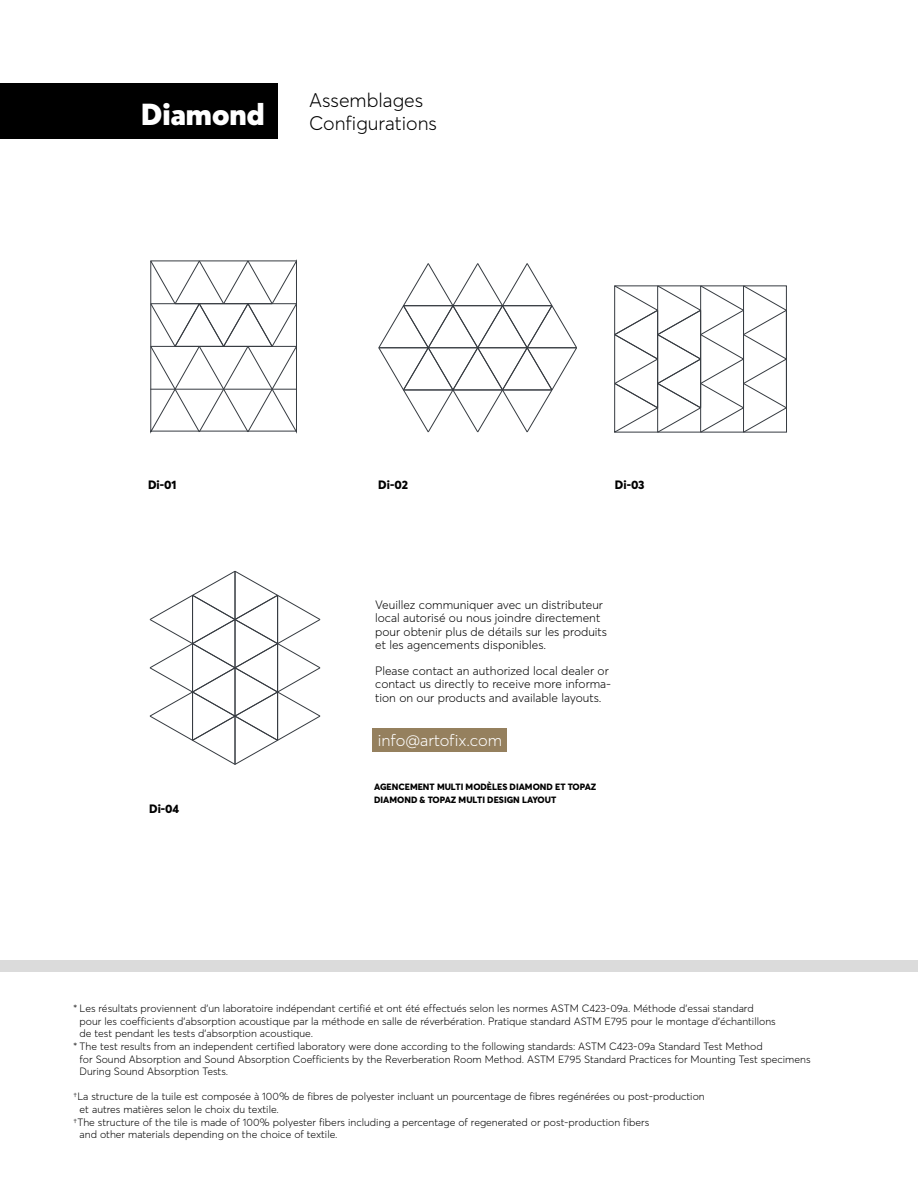
<style>
.page{position:relative;width:918px;height:1188px;background:#fff}
.page>*{position:absolute;margin:0;border:0;box-sizing:border-box;transform-origin:0 0}
.t1{font:900 30px "Averta";color:#fff}
.t2{font:300 19.5px/23.4px "Averta";color:#000}
.t3{font:300 16.35px "Averta";color:#fff}
.t4{font:300 12px/13.2px "Averta";color:#000}
.t5{font:800 12px "Averta";color:#000}
.t6{font:300 10.5px "Averta";color:#000}
.t7{font:800 9px/12.6px "Averta";color:#000}
</style>
<div class="page">
<div style="left:372px;top:728px;width:135px;height:24px;background:#95805e"></div>
<div style="left:0;top:960px;width:918px;height:11px;background:#dbdbdb"></div>
<div style="left:0;top:83px;width:278px;height:56px;background:#000"></div>
<svg style="left:150px;top:260px;width:147px;height:173px"></svg>
<hr style="left:175px;top:303px;width:49px;height:1px;background:#363b41">
<svg style="left:378px;top:263px;width:199px;height:169px"></svg>
<hr style="left:379px;top:348px;width:49px;height:1px;background:#363b41">
<svg style="left:614px;top:285px;width:173px;height:148px"></svg>
<svg style="left:149px;top:571px;width:172px;height:194px"></svg>
<hr style="left:235px;top:716px;width:1px;height:48px;background:#363b41">
<h1 class="t1" style="left:141px;top:95px;width:125px">Diamond</h1>
<h2 class="t2" style="left:309px;top:88px;width:129px">Assemblages<br>Configurations</h2>
<p class="t5" style="left:148px;top:477px;width:30px">Di-01</p>
<p class="t5" style="left:378px;top:477px;width:31px">Di-02</p>
<p class="t5" style="left:615px;top:477px;width:31px">Di-03</p>
<p class="t5" style="left:149px;top:801px;width:32px">Di-04</p>
<p class="t4" style="left:375px;top:598px;width:234px">Veuillez communiquer avec un distributeur local autorisé ou nous joindre directement pour obtenir plus de détails sur les produits et les agencements disponibles.</p>
<p class="t4" style="left:375px;top:664px;width:238px">Please contact an authorized local dealer or contact us directly to receive more informa&shy;tion on our products and available layouts.</p>
<h3 class="t3" style="left:378px;top:730px;width:126px">info@artofix.com</h3>
<p class="t7" style="left:374px;top:781px;width:224px">AGENCEMENT MULTI MODÈLES DIAMOND ET TOPAZ<br>DIAMOND &amp; TOPAZ MULTI DESIGN LAYOUT</p>
<p class="t6" style="left:73px;top:1002px;width:682px">* Les résultats proviennent d'un laboratoire indépendant certifié et ont été effectués selon les normes ASTM C423-09a. Méthode d'essai standard</p>
<p class="t6" style="left:80px;top:1015px;width:698px">pour les coefficients d'absorption acoustique par la méthode en salle de réverbération. Pratique standard ASTM E795 pour le montage d'échantillons</p>
<p class="t6" style="left:80px;top:1027px;width:235px">de test pendant les tests d'absorption acoustique.</p>
<p class="t6" style="left:73px;top:1040px;width:691px">* The test results from an independent certified laboratory were done according to the following standards: ASTM C423-09a Standard Test Method</p>
<p class="t6" style="left:80px;top:1052px;width:733px">for Sound Absorption and Sound Absorption Coefficients by the Reverberation Room Method. ASTM E795 Standard Practices for Mounting Test specimens</p>
<p class="t6" style="left:80px;top:1065px;width:150px">During Sound Absorption Tests.</p>
<p class="t6" style="left:73px;top:1090px;width:633px">†La structure de la tuile est composée à 100% de fibres de polyester incluant un pourcentage de fibres regénérées ou post-production</p>
<p class="t6" style="left:80px;top:1103px;width:201px">et autres matières selon le choix du textile.</p>
<p class="t6" style="left:73px;top:1115px;width:578px">†The structure of the tile is made of 100% polyester fibers including a percentage of regenerated or post-production fibers</p>
<p class="t6" style="left:80px;top:1128px;width:260px">and other materials depending on the choice of textile.</p>
</div>
